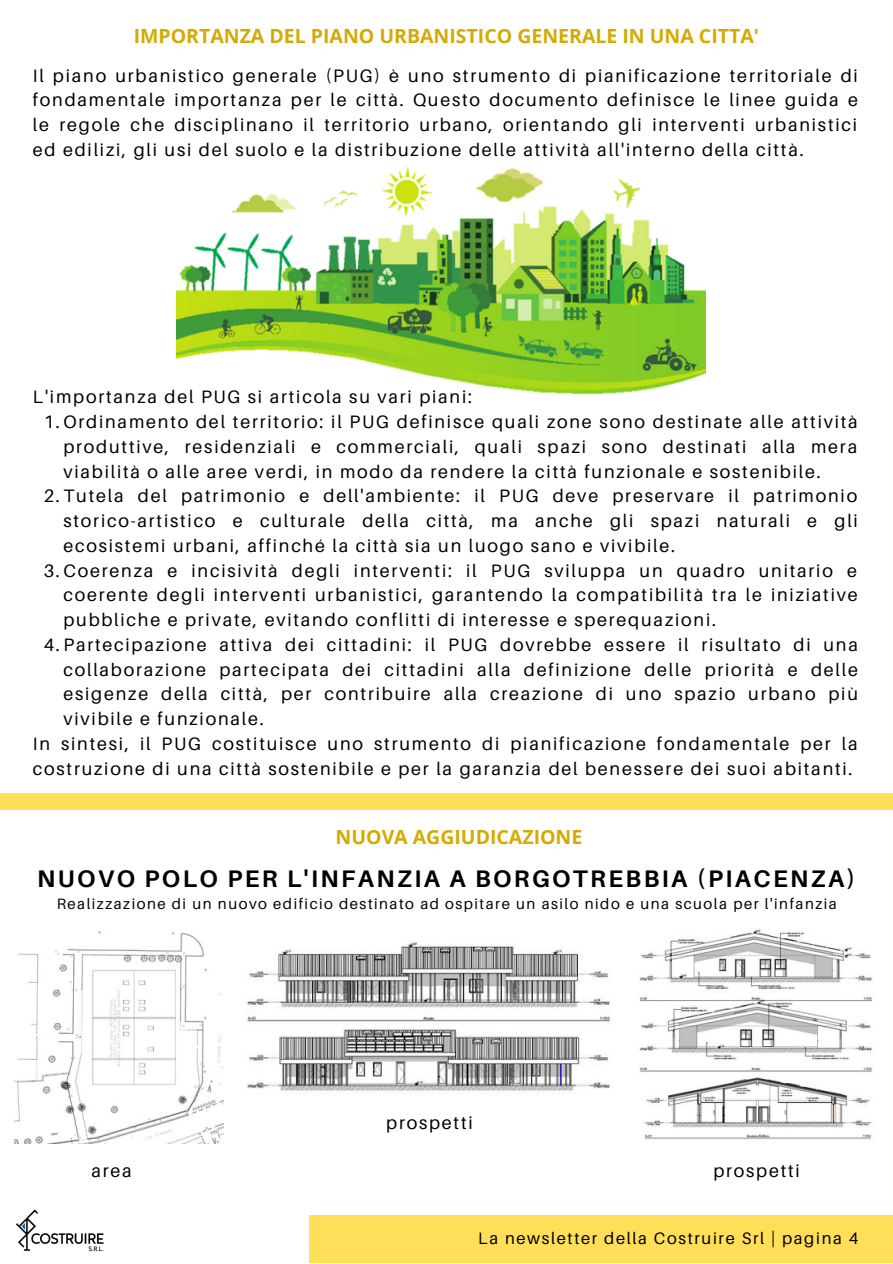
<style>
.page{position:relative;width:893px;height:1264px;background:#fff}
.page>*{position:absolute;margin:0;border:0;box-sizing:border-box;transform-origin:0 0}
.t1{font:700 24px "Aileron";letter-spacing:.1em;color:#000}
.t2{font:700 19.5px "Open Sans";color:#d4aa03}
.t3{font:18px/24.8px "Aileron";letter-spacing:.1em;color:#000;text-align:justify}
.t4{font:16.5px "Aileron";letter-spacing:.1em;color:#000}
.t5{font:15px "Aileron";letter-spacing:.1em;color:#000}
</style>
<div class="page">
<div style="left:309px;top:1215px;width:583px;height:47px;background:#ffde59"></div>
<img style="left:16px;top:1209px;width:88px;height:43px">
<div style="left:0;top:793px;width:892px;height:16px;background:#ffde59"></div>
<img style="left:176px;top:166px;width:530px;height:229px">
<img style="left:638px;top:928px;width:235px;height:212px">
<img style="left:15px;top:931px;width:209px;height:212px">
<img style="left:247px;top:940px;width:363px;height:151px">
<p class="t2" style="left:134px;top:23px;width:626px">IMPORTANZA DEL PIANO URBANISTICO GENERALE IN UNA CITTA'</p>
<p class="t3" style="left:33px;top:63px;width:826px">Il piano urbanistico generale (PUG) è uno strumento di pianificazione territoriale di fondamentale importanza per le città. Questo documento definisce le linee guida e le regole che disciplinano il territorio urbano, orientando gli interventi urbanistici ed edilizi, gli usi del suolo e la distribuzione delle attività all'interno della città.</p>
<p class="t3" style="left:33px;top:384px;width:441px">L'importanza del PUG si articola su vari piani:</p>
<p class="t3" style="left:44px;top:409px;width:815px">1.Ordinamento del territorio: il PUG definisce quali zone sono destinate alle attività</p>
<p class="t3" style="left:63px;top:434px;width:795px">produttive, residenziali e commerciali, quali spazi sono destinati alla mera</p>
<p class="t3" style="left:63px;top:458px;width:758px">viabilità o alle aree verdi, in modo da rendere la città funzionale e sostenibile.</p>
<p class="t3" style="left:44px;top:483px;width:815px">2.Tutela del patrimonio e dell'ambiente: il PUG deve preservare il patrimonio</p>
<p class="t3" style="left:63px;top:508px;width:795px">storico-artistico e culturale della città, ma anche gli spazi naturali e gli</p>
<p class="t3" style="left:63px;top:533px;width:613px">ecosistemi urbani, affinché la città sia un luogo sano e vivibile.</p>
<p class="t3" style="left:44px;top:557px;width:814px">3.Coerenza e incisività degli interventi: il PUG sviluppa un quadro unitario e</p>
<p class="t3" style="left:63px;top:582px;width:795px">coerente degli interventi urbanistici, garantendo la compatibilità tra le iniziative</p>
<p class="t3" style="left:63px;top:607px;width:654px">pubbliche e private, evitando conflitti di interesse e sperequazioni.</p>
<p class="t3" style="left:44px;top:631px;width:815px">4.Partecipazione attiva dei cittadini: il PUG dovrebbe essere il risultato di una</p>
<p class="t3" style="left:63px;top:656px;width:796px">collaborazione partecipata dei cittadini alla definizione delle priorità e delle</p>
<p class="t3" style="left:63px;top:681px;width:796px">esigenze della città, per contribuire alla creazione di uno spazio urbano più</p>
<p class="t3" style="left:63px;top:706px;width:202px">vivibile e funzionale.</p>
<p class="t3" style="left:33px;top:730px;width:826px">In sintesi, il PUG costituisce uno strumento di pianificazione fondamentale per la costruzione di una città sostenibile e per la garanzia del benessere dei suoi abitanti.</p>
<p class="t2" style="left:335px;top:823px;width:248px">NUOVA AGGIUDICAZIONE</p>
<h1 class="t1" style="left:37px;top:863px;width:819px">NUOVO POLO PER L'INFANZIA A BORGOTREBBIA (PIACENZA)</h1>
<p class="t5" style="left:57px;top:894px;width:781px">Realizzazione di un nuovo edificio destinato ad ospitare un asilo nido e una scuola per l'infanzia</p>
<p class="t3" style="left:91px;top:1158px;width:42px">area</p>
<p class="t3" style="left:386px;top:1109px;width:88px">prospetti</p>
<p class="t3" style="left:713px;top:1158px;width:88px">prospetti</p>
<p class="t4" style="left:478px;top:1227px;width:381px">La newsletter della Costruire Srl | pagina 4</p>
</div>
